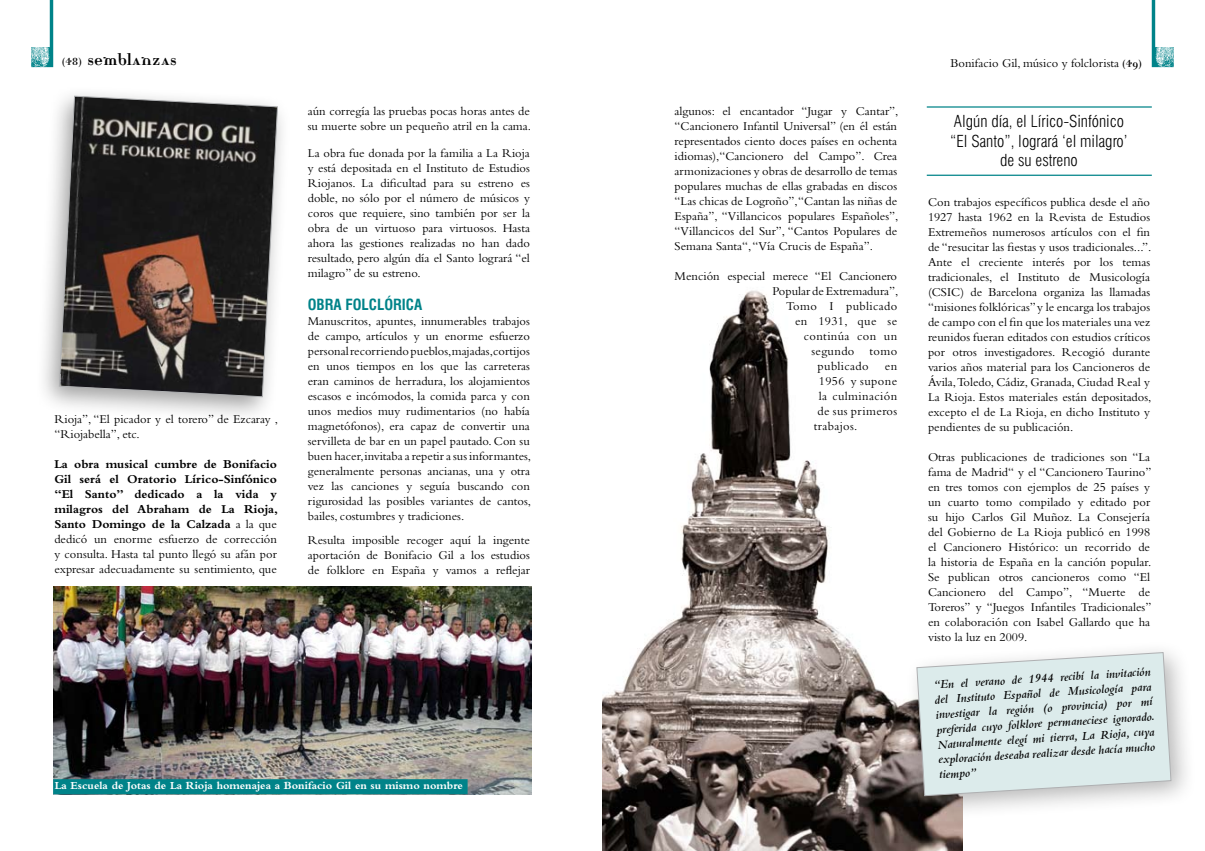
<style>
.page{position:relative;width:1205px;height:851px;background:#fff}
.page>*{position:absolute;margin:0;border:0;box-sizing:border-box;transform-origin:0 0}
.t1{font:17.5px "Katrina";color:#000}
.t2{font:300 condensed 16.25px/19.5px "Swiss 721 BT";color:#000;text-align:center}
.t3{font:700 condensed 15px "Swiss 721 BT";color:#008389}
.t4{font:12.5px/15px "Bembo Std";color:#000;text-align:justify}
.t5{font:700 12.5px/15px "Bembo Std";color:#000;text-align:justify}
.t6{font:italic 600 12.5px/14.9px "Bembo Std";color:#000}
.t7{font:12.5px "Bembo Std";letter-spacing:.03em;color:#000}
.t8{font:700 11.25px "Bembo Std";color:#fff}
.s1{font-size:11.25px}
.s2{font-family:"Katrina";font-size:11.25px}
.s3{font-weight:400}
</style>
<div class="page">
<img style="left:602px;top:290px;width:360px;height:560px">
<hr style="left:927px;top:106px;width:225px;height:2px;background:#008389">
<hr style="left:927px;top:175px;width:225px;height:1px;background:#008389">
<svg style="left:1152px;top:0;width:4px;height:67px"></svg>
<img style="left:1153px;top:46px;width:21px;height:21px">
<svg style="left:49px;top:0;width:4px;height:67px"></svg>
<img style="left:31px;top:46px;width:21px;height:21px">
<div style="left:33px;top:83px;width:266px;height:348px;background:#000;opacity:.38"></div>
<svg style="left:59px;top:96px;width:219px;height:301px;background:#4a413e"></svg>
<div style="left:903px;top:638px;width:302px;height:191px;background:#000;opacity:.28"></div>
<svg style="left:916px;top:652px;width:255px;height:143px;background:#dae7e7"></svg>
<img style="left:53px;top:586px;width:478px;height:208px">
<div style="left:53px;top:779px;width:414px;height:15px;background:#008389"></div>
<h1 class="t1" style="left:62px;top:50px;width:116px"><span class="s1">(48)</span> semblanzas</h1>
<p class="t4" style="left:950px;top:55px;width:193px">Bonifacio Gil, músico y folclorista <span class="s2">(49)</span></p>
<p class="t4" style="left:54px;top:411px;width:225px">Rioja”, “El picador y el torero” de Ezcaray , “Riojabella”, etc.</p>
<p class="t5" style="left:54px;top:456px;width:225px">La obra musical cumbre de Bonifacio Gil será el Oratorio Lírico-Sinfónico “El Santo” dedicado a la vida y milagros del Abraham de La Rioja, Santo Domingo de la Calzada <span class="s3">a la que dedicó un enorme esfuerzo de corrección y consulta. Hasta tal punto llegó su afán por expresar adecuadamente su sentimiento, que</span></p>
<p class="t4" style="left:308px;top:103px;width:225px">aún corregía las pruebas pocas horas antes de su muerte sobre un pequeño atril en la cama.</p>
<p class="t4" style="left:308px;top:146px;width:224px">La obra fue donada por la familia a La Rioja y está depositada en el Instituto de Estudios Riojanos. La dificultad para su estreno es doble, no sólo por el número de músicos y coros que requiere, sino también por ser la obra de un virtuoso para virtuosos. Hasta ahora las gestiones realizadas no han dado resultado, pero algún día el Santo logrará “el milagro” de su estreno.</p>
<p class="t3" style="left:308px;top:295px;width:116px">OBRA FOLCLÓRICA</p>
<p class="t4" style="left:308px;top:313px;width:225px">Manuscritos, apuntes, innumerables trabajos de campo, artículos y un enorme esfuerzo personal recorriendo pueblos,majadas,cortijos en unos tiempos en los que las carreteras eran caminos de herradura, los alojamientos escasos e incómodos, la comida parca y con unos medios muy rudimentarios (no había magnetófonos), era capaz de convertir una servilleta de bar en un papel pautado. Con su buen hacer, invitaba a repetir a sus informantes, generalmente personas ancianas, una y otra vez las canciones y seguía buscando con rigurosidad las posibles variantes de cantos, bailes, costumbres y tradiciones.</p>
<p class="t4" style="left:308px;top:532px;width:224px">Resulta imposible recoger aquí la ingente aportación de Bonifacio Gil a los estudios de folklore en España y vamos a reflejar</p>
<p class="t8" style="left:55px;top:779px;width:410px">La Escuela de Jotas de La Rioja homenajea a Bonifacio Gil en su mismo nombre</p>
<p class="t4" style="left:674px;top:103px;width:225px">algunos: el encantador “Jugar y Cantar”, “Cancionero Infantil Universal” (en él están representados ciento doces países en ochenta idiomas),“Cancionero del Campo”. Crea armonizaciones y obras de desarrollo de temas populares muchas de ellas grabadas en discos “Las chicas de Logroño”,“Cantan las niñas de España”, “Villancicos populares Españoles”, “Villancicos del Sur”, “Cantos Populares de Semana Santa“, “Vía Crucis de España”.</p>
<p class="t4" style="left:674px;top:268px;width:224px">Mención especial merece “El Cancionero</p>
<p class="t4" style="left:772px;top:283px;width:127px">Popular de Extremadura”,</p>
<p class="t7" style="left:786px;top:299px;width:112px">Tomo I publicado</p>
<p class="t7" style="left:795px;top:314px;width:104px">en 1931, que se</p>
<p class="t7" style="left:804px;top:329px;width:95px">continúa con un</p>
<p class="t7" style="left:811px;top:344px;width:87px">segundo tomo</p>
<p class="t7" style="left:817px;top:359px;width:53px">publicado</p>
<p class="t4" style="left:885px;top:358px;width:14px">en</p>
<p class="t7" style="left:819px;top:374px;width:80px">1956 y supone</p>
<p class="t7" style="left:819px;top:389px;width:80px">la culminación</p>
<p class="t7" style="left:817px;top:404px;width:81px">de sus primeros</p>
<p class="t7" style="left:814px;top:419px;width:45px">trabajos.</p>
<h2 class="t2" style="left:950px;top:111px;width:179px">Algún día, el Lírico-Sinfónico “El Santo”, logrará ‘el milagro’ de su estreno</h2>
<p class="t4" style="left:928px;top:194px;width:225px">Con trabajos específicos publica desde el año 1927 hasta 1962 en la Revista de Estudios Extremeños numerosos artículos con el fin de “resucitar las fiestas y usos tradicionales...”.<br>Ante el creciente interés por los temas tradicionales, el Instituto de Musicología (CSIC) de Barcelona organiza las llamadas “misiones folklóricas” y le encarga los trabajos de campo con el fin que los materiales una vez reunidos fueran editados con estudios críticos por otros investigadores. Recogió durante varios años material para los Cancioneros de Ávila, Toledo, Cádiz, Granada, Ciudad Real y La Rioja. Estos materiales están depositados, excepto el de La Rioja, en dicho Instituto y pendientes de su publicación.</p>
<p class="t4" style="left:928px;top:449px;width:225px">Otras publicaciones de tradiciones son “La fama de Madrid“ y el “Cancionero Taurino” en tres tomos con ejemplos de 25 países y un cuarto tomo compilado y editado por su hijo Carlos Gil Muñoz. La Consejería del Gobierno de La Rioja publicó en 1998 el Cancionero Histórico: un recorrido de la historia de España en la canción popular.<br>Se publican otros cancioneros como “El Cancionero del Campo”, “Muerte de Toreros” y “Juegos Infantiles Tradicionales” en colaboración con Isabel Gallardo que ha visto la luz en 2009.</p>
<p class="t6" style="left:932px;top:678px;width:220px;rotate:-4deg">“En el verano de 1944 recibí la invitación del Instituto Español de Musicología para investigar la región (o provincia) por mí preferida cuyo folklore permaneciese ignorado.<br>Naturalmente elegí mi tierra, La Rioja, cuya exploración deseaba realizar desde hacía mucho tiempo”</p>
</div>
